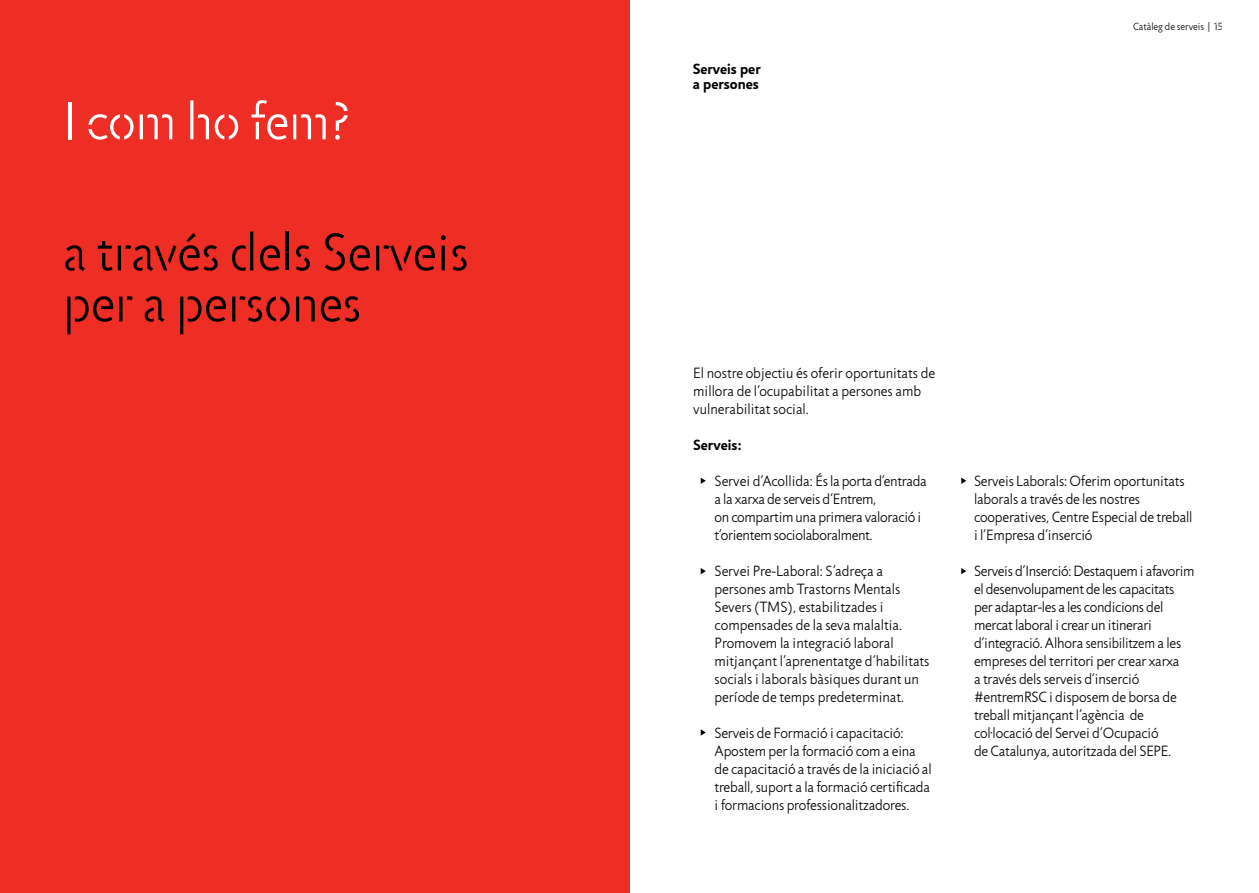
<style>
.page{position:relative;width:1259px;height:893px;background:#fff}
.page>*{position:absolute;margin:0;border:0;box-sizing:border-box;transform-origin:0 0}
.t1{font:300 54px/51px "Jigsaw Stencil";color:#000}
.t2{font:300 54px "Jigsaw Stencil";color:#fff}
.t3{font:300 15px/18px "Jigsaw";letter-spacing:-.01em;color:#000}
.t4{font:700 15px/15px "Jigsaw";color:#000}
.t5{font:300 10.5px "Jigsaw";color:#000}
.s1{font-family:"Jigsaw Stencil"}
</style>
<div class="page">
<div style="left:0;top:0;width:629px;height:893px;background:#ee2e24"></div>
<svg style="left:701px;top:478px;width:5px;height:6px"></svg>
<svg style="left:961px;top:478px;width:5px;height:6px"></svg>
<svg style="left:701px;top:568px;width:5px;height:6px"></svg>
<svg style="left:961px;top:568px;width:5px;height:6px"></svg>
<svg style="left:701px;top:729px;width:5px;height:7px"></svg>
<h1 class="t2" style="left:63px;top:91px;width:290px">I com ho fem?</h1>
<h1 class="t1" style="left:63px;top:227px;width:407px">a través dels Serveis per a persones</h1>
<p class="t4" style="left:693px;top:61px;width:70px">Serveis per a persones</p>
<p class="t5" style="left:1133px;top:21px;width:91px">Catàleg de serveis | <span class="s1">15</span></p>
<p class="t3" style="left:693px;top:364px;width:243px">El nostre objectiu és oferir oportunitats de millora de l’ocupabilitat a persones amb vulnerabilitat social.</p>
<p class="t4" style="left:693px;top:437px;width:50px">Serveis:</p>
<p class="t3" style="left:714px;top:472px;width:214px">Servei d’Acollida: És la porta d’entrada a la xarxa de serveis d’Entrem,<br>on compartim una primera valoració i t’orientem sociolaboralment.</p>
<p class="t3" style="left:714px;top:562px;width:216px">Servei Pre-Laboral: S’adreça a persones amb Trastorns Mentals Severs (TMS), estabilitzades i compensades de la seva malaltia.<br>Promovem la integració laboral mitjançant l’aprenentatge d’habilitats socials i laborals bàsiques durant un període de temps predeterminat.</p>
<p class="t3" style="left:714px;top:724px;width:219px">Serveis de Formació i capacitació:<br>Apostem per la formació com a eina de capacitació a través de la iniciació al treball, suport a la formació certificada i formacions professionalitzadores.</p>
<p class="t3" style="left:974px;top:472px;width:220px">Serveis Laborals: Oferim oportunitats laborals a través de les nostres cooperatives, Centre Especial de treball i l’Empresa d’inserció</p>
<p class="t3" style="left:974px;top:562px;width:222px">Serveis d’Inserció: Destaquem i afavorim el desenvolupament de les capacitats per adaptar-les a les condicions del mercat laboral i crear un itinerari d’integració. Alhora sensibilitzem a les empreses del territori per crear xarxa<br>a través dels serveis d’inserció #entremRSC i disposem de borsa de treball mitjançant l’agència de col·locació del Servei d’Ocupació<br>de Catalunya, autoritzada del SEPE.</p>
</div>
